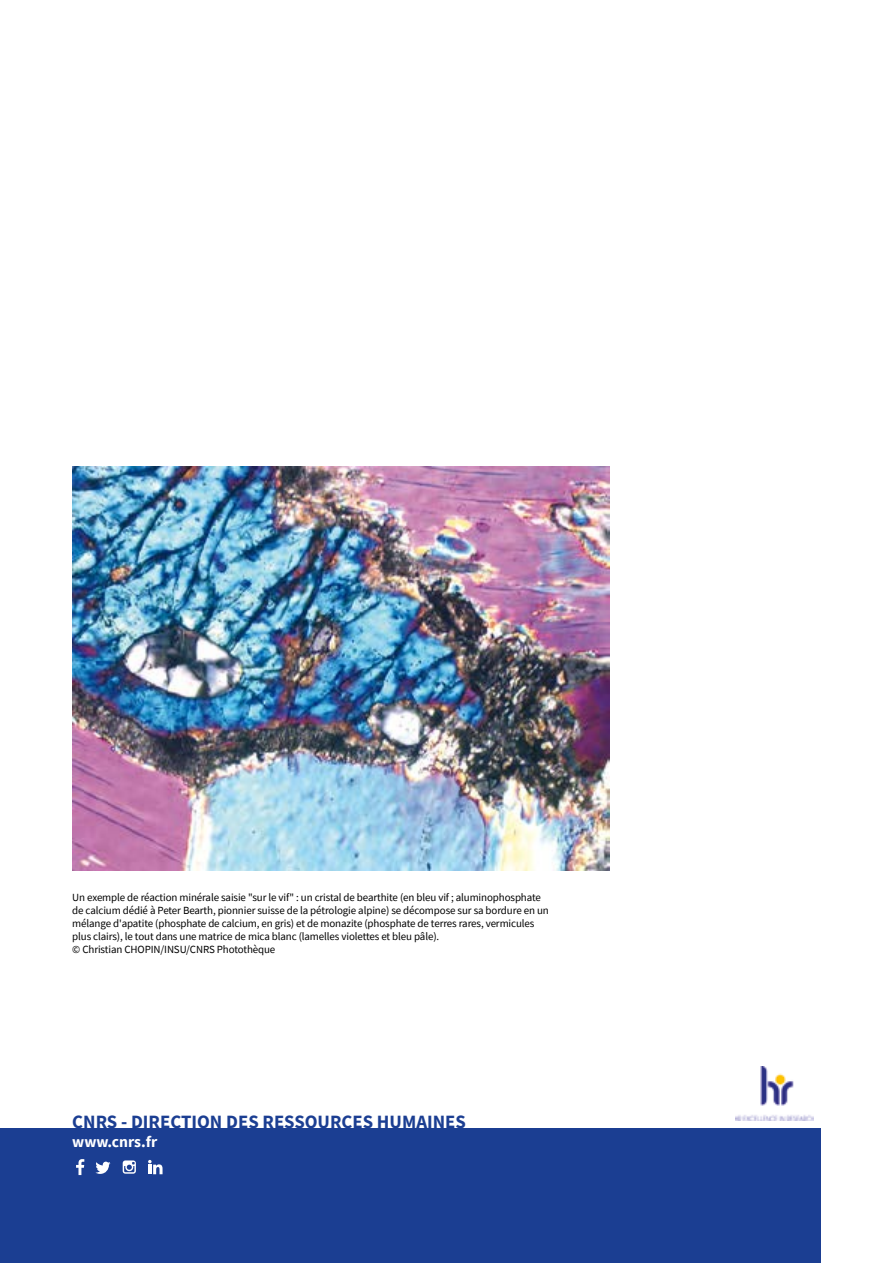
<style>
.page{position:relative;width:893px;height:1263px;background:#fff}
.page>*{position:absolute;margin:0;border:0;box-sizing:border-box;transform-origin:0 0}
.t1{font:700 18.75px "Source Sans Pro";color:#1b3e92}
.t2{font:700 15.6px "Source Sans Pro";color:#fff}
.t3{font:10.95px/13px "Source Sans Pro";letter-spacing:-.01em;color:#000}
</style>
<div class="page">
<img style="left:72px;top:466px;width:538px;height:404px">
<div style="left:0;top:1128px;width:821px;height:135px;background:#1b3e92"></div>
<img style="left:735px;top:1067px;width:79px;height:53px">
<svg style="left:123px;top:1160px;width:13px;height:14px"></svg>
<svg style="left:76px;top:1159px;width:8px;height:16px"></svg>
<svg style="left:95px;top:1161px;width:15px;height:13px"></svg>
<svg style="left:148px;top:1160px;width:15px;height:14px"></svg>
<p class="t3" style="left:72px;top:891px;width:478px">Un exemple de réaction minérale saisie "sur le vif" : un cristal de bearthite (en bleu vif ; aluminophosphate de calcium dédié à Peter Bearth, pionnier suisse de la pétrologie alpine) se décompose sur sa bordure en un mélange d'apatite (phosphate de calcium, en gris) et de monazite (phosphate de terres rares, vermicules plus clairs), le tout dans une matrice de mica blanc (lamelles violettes et bleu pâle).<br>© Christian CHOPIN/INSU/CNRS Photothèque</p>
<h1 class="t1" style="left:72px;top:1109px;width:395px">CNRS - DIRECTION DES RESSOURCES HUMAINES</h1>
<h2 class="t2" style="left:72px;top:1131px;width:87px">www.cnrs.fr</h2>
</div>
